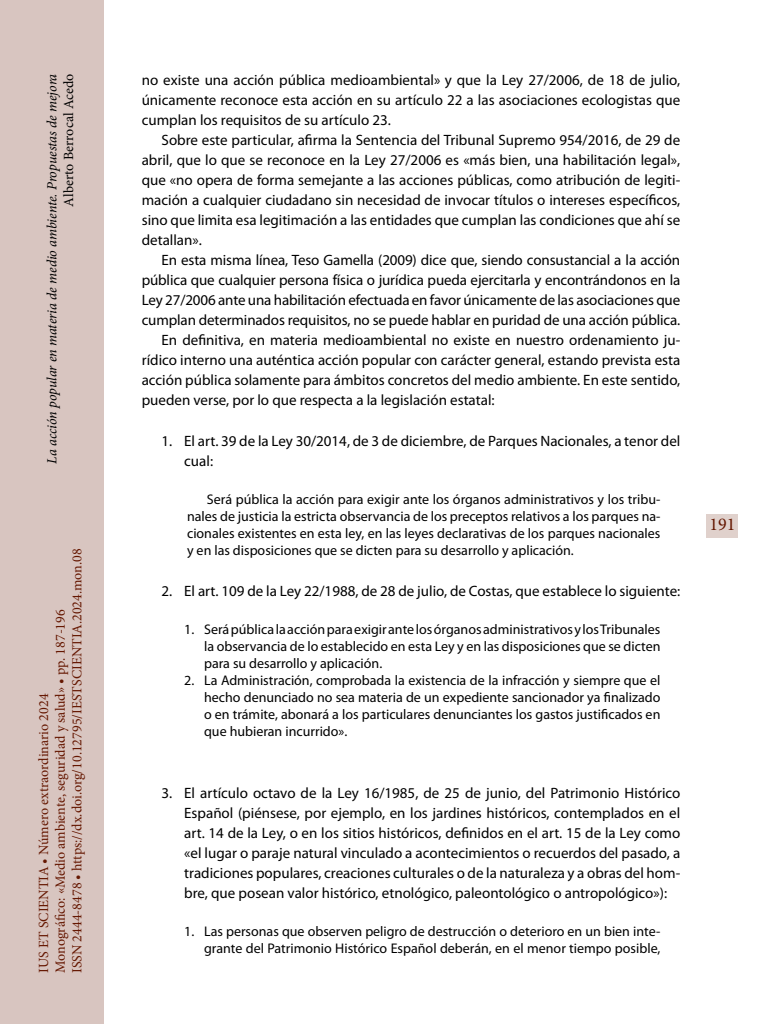
<style>
.page{position:relative;width:768px;height:1024px;background:#fff}
.page>*{position:absolute;margin:0;border:0;box-sizing:border-box;transform-origin:0 0}
.t1{font:18px "Minion Pro";color:#651701}
.t2{font:15px/20px "Myriad Pro";color:#000;text-align:justify}
.t3{font:14px/17px "Myriad Pro";color:#000;text-align:justify}
.t4{font:14px/16.8px "Minion Pro";color:#651701}
.t5{font:italic 14px "Minion Pro";letter-spacing:-.005em;color:#000}
.t6{font:14px "Minion Pro";letter-spacing:.005em;color:#000}
</style>
<div class="page">
<div style="left:0;top:0;width:103px;height:1024px;background:#d8c5c0"></div>
<div style="left:707px;top:514px;width:31px;height:24px;background:#e0d1cc"></div>
<p class="t5" style="left:42px;top:464px;width:391px;rotate:-90deg">La acción popular en materia de medio ambiente. Propuestas de mejora</p>
<p class="t6" style="left:59px;top:207px;width:134px;rotate:-90deg">Alberto Berrocal Acedo</p>
<p class="t4" style="left:35px;top:973px;width:426px;rotate:-90deg">IUS ET SCIENTIA • Número extraordinario 2024<br>Monográfico: «Medio ambiente, seguridad y salud» • pp. 187-196<br>ISSN 2444-8478 • https://dx.doi.org/10.12795/IESTSCIENTIA.2024.mon.08</p>
<p class="t2" style="left:142px;top:70px;width:540px">no existe una acción pública medioambiental» y que la Ley 27/2006, de 18 de julio, únicamente reconoce esta acción en su artículo 22 a las asociaciones ecologistas que cumplan los requisitos de su artículo 23.</p>
<p class="t2" style="left:142px;top:130px;width:540px;text-indent:20px">Sobre este particular, afirma la Sentencia del Tribunal Supremo 954/2016, de 29 de abril, que lo que se reconoce en la Ley 27/2006 es «más bien, una habilitación legal», que «no opera de forma semejante a las acciones públicas, como atribución de legiti&shy;mación a cualquier ciudadano sin necesidad de invocar títulos o intereses específicos, sino que limita esa legitimación a las entidades que cumplan las condiciones que ahí se detallan».</p>
<p class="t2" style="left:162px;top:250px;width:520px">En esta misma línea, Teso Gamella (2009) dice que, siendo consustancial a la acción</p>
<p class="t2" style="left:142px;top:270px;width:540px">pública que cualquier persona física o jurídica pueda ejercitarla y encontrándonos en la</p>
<p class="t2" style="left:142px;top:290px;width:540px">Ley 27/2006 ante una habilitación efectuada en favor únicamente de las asociaciones que</p>
<p class="t2" style="left:142px;top:310px;width:540px">cumplan determinados requisitos, no se puede hablar en puridad de una acción pública.</p>
<p class="t2" style="left:162px;top:330px;width:520px">En definitiva, en materia medioambiental no existe en nuestro ordenamiento ju-</p>
<p class="t2" style="left:142px;top:350px;width:540px">rídico interno una auténtica acción popular con carácter general, estando prevista esta</p>
<p class="t2" style="left:142px;top:370px;width:540px">acción pública solamente para ámbitos concretos del medio ambiente. En este sentido,</p>
<p class="t2" style="left:142px;top:390px;width:354px">pueden verse, por lo que respecta a la legislación estatal:</p>
<p class="t2" style="left:184px;top:431px;width:498px;text-indent:-23px">1. El art. 39 de la Ley 30/2014, de 3 de diciembre, de Parques Nacionales, a tenor del cual:</p>
<p class="t3" style="left:187px;top:491px;width:475px;text-indent:20px">Será pública la acción para exigir ante los órganos administrativos y los tribu&shy;nales de justicia la estricta observancia de los preceptos relativos a los parques na&shy;cionales existentes en esta ley, en las leyes declarativas de los parques nacionales y en las disposiciones que se dicten para su desarrollo y aplicación.</p>
<p class="t2" style="left:162px;top:581px;width:520px">2. El art. 109 de la Ley 22/1988, de 28 de julio, de Costas, que establece lo siguiente:</p>
<p class="t3" style="left:204px;top:621px;width:458px;text-indent:-20px">1. Será pública la acción para exigir ante los órganos administrativos y los Tribunales la observancia de lo establecido en esta Ley y en las disposiciones que se dicten para su desarrollo y aplicación.</p>
<p class="t3" style="left:204px;top:672px;width:458px;text-indent:-20px">2. La Administración, comprobada la existencia de la infracción y siempre que el hecho denunciado no sea materia de un expediente sancionador ya finalizado o en trámite, abonará a los particulares denunciantes los gastos justificados en que hubieran incurrido».</p>
<p class="t2" style="left:184px;top:783px;width:498px;text-indent:-23px">3. El artículo octavo de la Ley 16/1985, de 25 de junio, del Patrimonio Histórico Español (piénsese, por ejemplo, en los jardines históricos, contemplados en el art. 14 de la Ley, o en los sitios históricos, definidos en el art. 15 de la Ley como «el lugar o paraje natural vinculado a acontecimientos o recuerdos del pasado, a tradiciones populares, creaciones culturales o de la naturaleza y a obras del hom&shy;bre, que posean valor histórico, etnológico, paleontológico o antropológico»):</p>
<p class="t3" style="left:184px;top:923px;width:478px;text-align:right">1. Las personas que observen peligro de destrucción o deterioro en un bien inte&shy;grante del Patrimonio Histórico Español deberán, en el menor tiempo posible,</p>
<p class="t1" style="left:709px;top:512px;width:27px">191</p>
</div>
